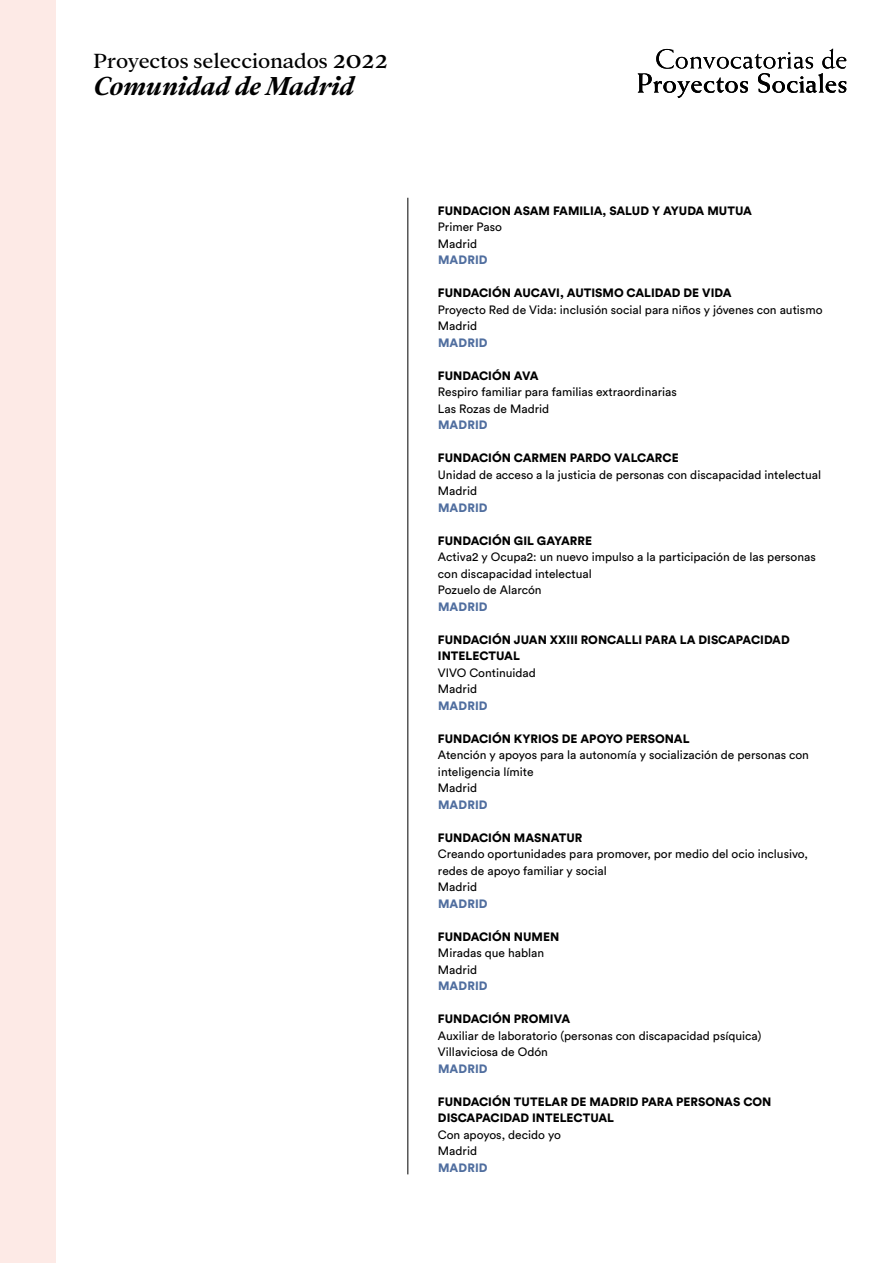
<style>
.page{position:relative;width:893px;height:1263px;background:#fff}
.page>*{position:absolute;margin:0;border:0;box-sizing:border-box;transform-origin:0 0}
.t1{font:italic 700 28.5px "Addington CF";letter-spacing:-.005em;color:#000}
.t2{font:22.5px "Addington CF";letter-spacing:-.005em;color:#000}
.t3{font:12px/16.5px "Circular Std";color:#000}
.t4{font:900 12px/16.5px "Circular Std";color:#000}
.t5{font:900 12px "Circular Std";letter-spacing:.01em;color:#506e9f}
.s1{font-size:29.25px}
</style>
<div class="page">
<svg style="left:638px;top:49px;width:208px;height:49px"></svg>
<hr style="left:407px;top:198px;width:1px;height:976px;background:#000">
<div style="left:0;top:0;width:55px;height:1263px;background:#fdeae6"></div>
<h2 class="t2" style="left:94px;top:48px;width:296px">Proyectos seleccionados <span class="s1">2022</span></h2>
<h1 class="t1" style="left:94px;top:69px;width:262px">Comunidad de Madrid</h1>
<p class="t4" style="left:438px;top:202px;width:315px">FUNDACION ASAM FAMILIA, SALUD Y AYUDA MUTUA</p>
<p class="t3" style="left:438px;top:218px;width:65px">Primer Paso<br>Madrid</p>
<p class="t5" style="left:438px;top:252px;width:51px">MADRID</p>
<p class="t4" style="left:438px;top:284px;width:295px">FUNDACIÓN AUCAVI, AUTISMO CALIDAD DE VIDA</p>
<p class="t3" style="left:438px;top:301px;width:386px">Proyecto Red de Vida: inclusión social para niños y jóvenes con autismo<br>Madrid</p>
<p class="t5" style="left:438px;top:334px;width:51px">MADRID</p>
<p class="t4" style="left:438px;top:367px;width:102px">FUNDACIÓN AVA</p>
<p class="t3" style="left:438px;top:383px;width:240px">Respiro familiar para familias extraordinarias<br>Las Rozas de Madrid</p>
<p class="t5" style="left:438px;top:417px;width:51px">MADRID</p>
<p class="t4" style="left:438px;top:449px;width:242px">FUNDACIÓN CARMEN PARDO VALCARCE</p>
<p class="t3" style="left:438px;top:466px;width:385px">Unidad de acceso a la justicia de personas con discapacidad intelectual<br>Madrid</p>
<p class="t5" style="left:438px;top:499px;width:51px">MADRID</p>
<p class="t4" style="left:438px;top:532px;width:156px">FUNDACIÓN GIL GAYARRE</p>
<p class="t3" style="left:438px;top:548px;width:379px">Activa2 y Ocupa2: un nuevo impulso a la participación de las personas con discapacidad intelectual<br>Pozuelo de Alarcón</p>
<p class="t5" style="left:438px;top:598px;width:51px">MADRID</p>
<p class="t4" style="left:438px;top:631px;width:353px">FUNDACIÓN JUAN XXIII RONCALLI PARA LA DISCAPACIDAD<br>INTELECTUAL</p>
<p class="t3" style="left:438px;top:664px;width:99px">VIVO Continuidad<br>Madrid</p>
<p class="t5" style="left:438px;top:697px;width:51px">MADRID</p>
<p class="t4" style="left:438px;top:730px;width:253px">FUNDACIÓN KYRIOS DE APOYO PERSONAL</p>
<p class="t3" style="left:438px;top:746px;width:373px">Atención y apoyos para la autonomía y socialización de personas con inteligencia límite<br>Madrid</p>
<p class="t5" style="left:438px;top:796px;width:51px">MADRID</p>
<p class="t4" style="left:438px;top:829px;width:146px">FUNDACIÓN MASNATUR</p>
<p class="t3" style="left:438px;top:845px;width:372px">Creando oportunidades para promover, por medio del ocio inclusivo, redes de apoyo familiar y social<br>Madrid</p>
<p class="t5" style="left:438px;top:895px;width:51px">MADRID</p>
<p class="t4" style="left:438px;top:928px;width:123px">FUNDACIÓN NUMEN</p>
<p class="t3" style="left:438px;top:944px;width:108px">Miradas que hablan<br>Madrid</p>
<p class="t5" style="left:438px;top:978px;width:51px">MADRID</p>
<p class="t4" style="left:438px;top:1010px;width:134px">FUNDACIÓN PROMIVA</p>
<p class="t3" style="left:438px;top:1027px;width:325px">Auxiliar de laboratorio (personas con discapacidad psíquica)<br>Villaviciosa de Odón</p>
<p class="t5" style="left:438px;top:1060px;width:51px">MADRID</p>
<p class="t4" style="left:438px;top:1093px;width:335px">FUNDACIÓN TUTELAR DE MADRID PARA PERSONAS CON<br>DISCAPACIDAD INTELECTUAL</p>
<p class="t3" style="left:438px;top:1126px;width:125px">Con apoyos, decido yo<br>Madrid</p>
<p class="t5" style="left:438px;top:1159px;width:51px">MADRID</p>
</div>
